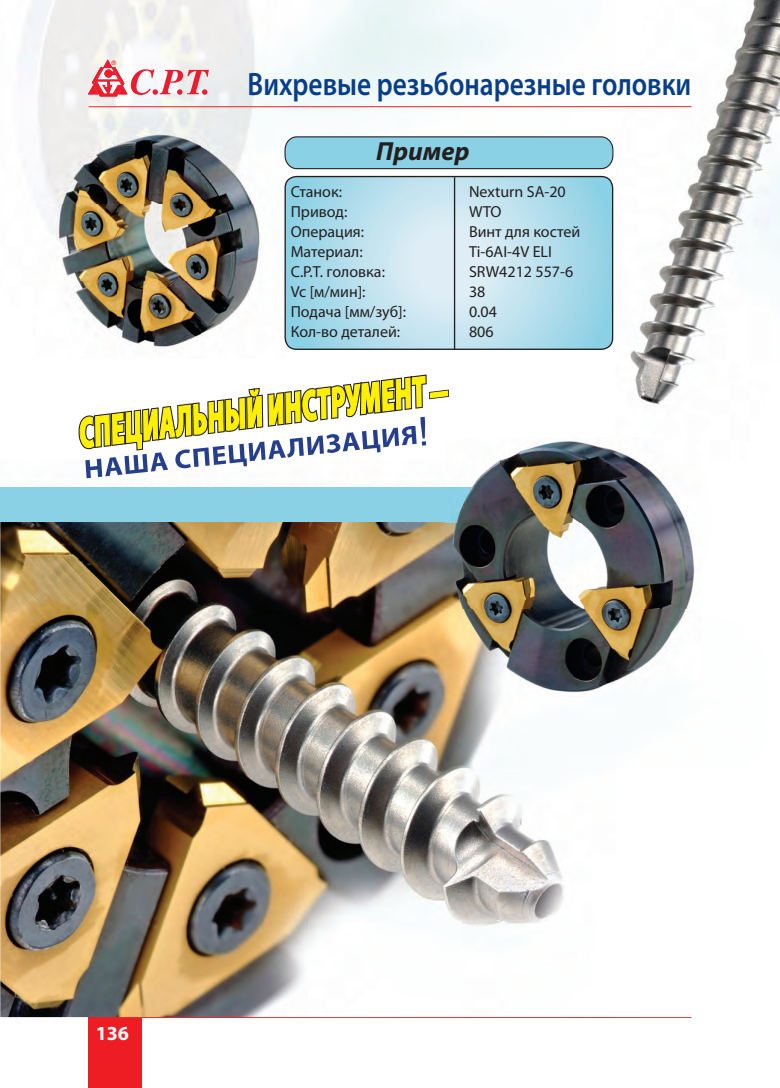
<style>
.page{position:relative;width:780px;height:1088px;background:#fff}
.page>*{position:absolute;margin:0;border:0;box-sizing:border-box;transform-origin:0 0}
.t1{font:600 32.5px "Myriad Pro";color:#083e89;scale:.84 1}
.t2{font:italic 700 26.25px "Myriad Pro";color:#231f20}
.t3{font:700 20px "Myriad Pro";color:#fff}
.t4{font:16px/20px "Myriad Pro";color:#231f20}
.t5{font:500 8.75px "Win Soft Pro";color:#ee1d23}
</style>
<div class="page">
<div style="left:89px;top:1017px;width:53px;height:71px;background:#ee1d23"></div>
<hr style="left:89px;top:1017px;width:602px;height:1px;background:#ee1d23">
<img style="left:0;top:0;width:780px;height:1017px">
<img style="left:33px;top:128px;width:252px;height:230px">
<div style="left:0;top:487px;width:481px;height:35px;background:#8bd1e5"></div>
<img style="left:445px;top:438px;width:255px;height:258px">
<img style="left:445px;top:487px;width:36px;height:35px">
<svg style="left:285px;top:177px;width:327px;height:172px;background:#b7dfed"></svg>
<div style="left:284px;top:176px;width:329px;height:174px;border:1px solid #231f20;border-radius:11px"></div>
<div style="left:285px;top:137px;width:328px;height:32px;background:#8bd1e5;border-radius:12px"></div>
<div style="left:284px;top:136px;width:329px;height:33px;border:1px solid #231f20;border-radius:12px"></div>
<hr style="left:454px;top:177px;width:1px;height:172px;background:#231f20">
<hr style="left:89px;top:106px;width:602px;height:1px;background:#ee1d23">
<svg style="left:88px;top:60px;width:121px;height:36px"></svg>
<svg style="left:76px;top:343px;width:352px;height:109px"></svg>
<svg style="left:79px;top:374px;width:371px;height:104px"></svg>
<p class="t5" style="left:111px;top:57px;width:7px">®</p>
<h1 class="t1" style="left:247px;top:64px;width:529px">Вихревые резьбонарезные головки</h1>
<h2 class="t2" style="left:376px;top:134px;width:95px">Пример</h2>
<p class="t4" style="left:291px;top:182px;width:117px">Станок:<br>Привод:<br>Операция:<br>Материал:<br>C.P.T. головка:<br>Vc [м/мин]:<br>Подача [мм/зуб]:<br>Кол-во деталей:</p>
<p class="t4" style="left:469px;top:182px;width:113px">Nexturn SA-20<br>WTO<br>Винт для костей<br>Ti-6AI-4V ELI<br>SRW4212 557-6<br>38<br>0.04<br>806</p>
<p class="t3" style="left:96px;top:1020px;width:35px">136</p>
</div>
